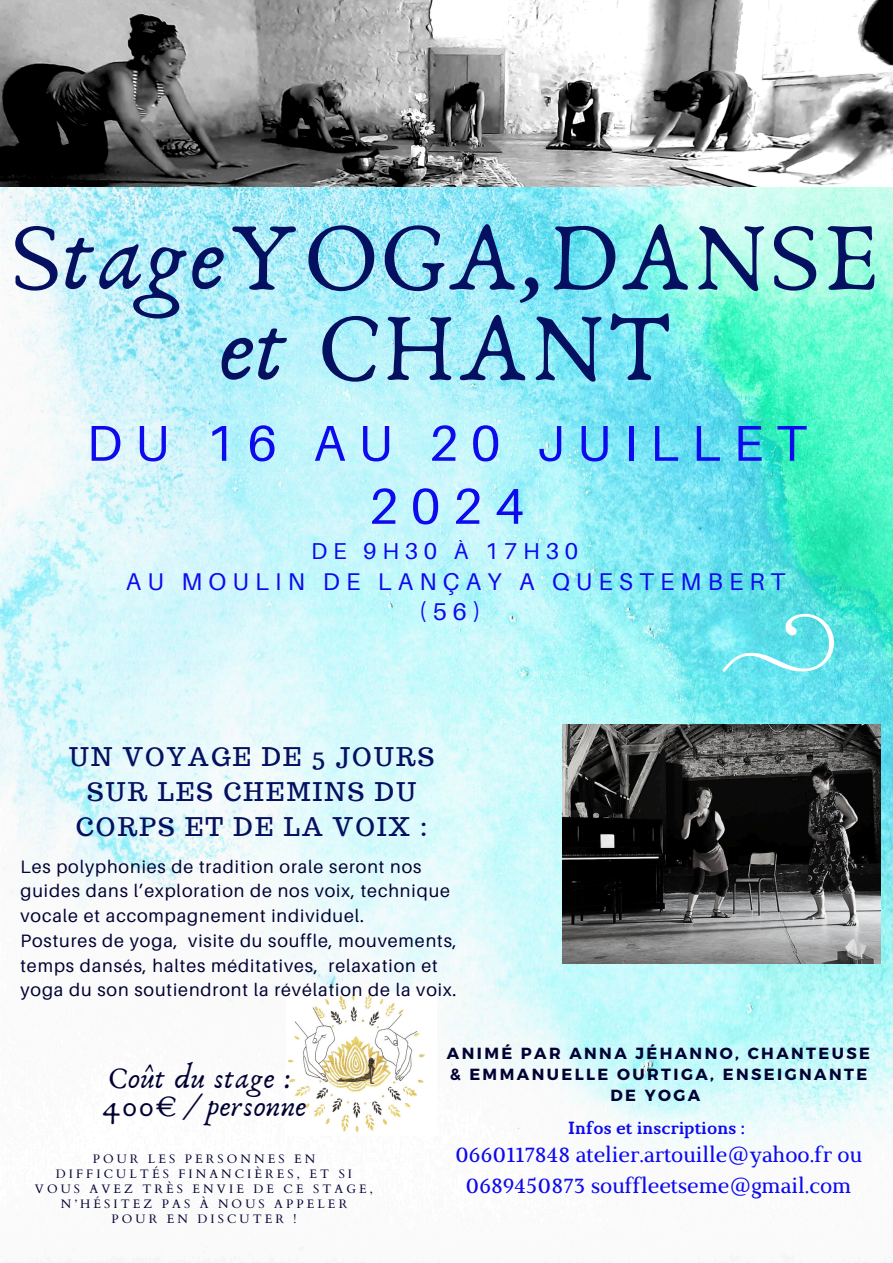
<style>
.page{position:relative;width:893px;height:1263px;background:#fff}
.page>*{position:absolute;margin:0;border:0;box-sizing:border-box;transform-origin:0 0}
.t1{font:99.6px/90.6px "Anaktoria";letter-spacing:.025em;color:#051060;text-align:center}
.t2{font:50.4px/63px "Aileron";letter-spacing:.255em;color:#0e0aed;text-align:center}
.t3{font:30.75px/27.6px "Anaktoria";letter-spacing:.025em;color:#020234}
.t4{font:25.2px/34.9px "Trocchi";letter-spacing:.09em;color:#051060;text-align:center}
.t5{font:24.22px/30.4px "Aileron";letter-spacing:.255em;color:#0e0aed;text-align:center}
.t6{font:22.95px "Aileron";letter-spacing:.255em;color:#0e0aed}
.t7{font:22.12px/30.9px "Marta";color:#0e0aed;text-align:center}
.t8{font:18px/24.8px "Aileron";letter-spacing:.05em;color:#020234}
.t9{font:700 17.62px "Marta";color:#0e0aed}
.t10{font:700 16.12px/21.4px "Montserrat";letter-spacing:.15em;color:#020234;text-align:center}
.t11{font:12.3px/15.1px "Cardo";letter-spacing:.255em;color:#020234;text-align:center}
</style>
<div class="page">
<img style="left:0;top:187px;width:893px;height:1076px">
<svg style="left:716px;top:610px;width:122px;height:74px;background:#70e4ed"></svg>
<img style="left:286px;top:992px;width:151px;height:144px">
<img style="left:0;top:0;width:893px;height:187px">
<img style="left:562px;top:725px;width:318px;height:238px">
<p class="t1" style="left:11px;top:214px;width:872px">StageYOGA,DANSE et CHANT</p>
<p class="t2" style="left:87px;top:411px;width:721px">DU 16 AU 20 JUILLET<br>2024</p>
<p class="t6" style="left:311px;top:537px;width:269px">DE 9H30 À 17H30</p>
<p class="t5" style="left:126px;top:565px;width:661px">AU MOULIN DE LANÇAY A QUESTEMBERT (56)</p>
<h3 class="t4" style="left:69px;top:740px;width:367px">UN VOYAGE DE 5 JOURS<br>SUR LES CHEMINS DU<br>CORPS ET DE LA VOIX :</h3>
<h5 class="t8" style="left:20px;top:853px;width:438px">Les polyphonies de tradition orale seront nos guides dans l’exploration de nos voix, technique vocale et accompagnement individuel.<br>Postures de yoga, visite du souffle, mouvements, temps dansés, haltes méditatives, relaxation et yoga du son soutiendront la révélation de la voix.</h5>
<h4 class="t3" style="left:102px;top:1065px;width:206px">Coût du stage :<br>400€ / personne</h4>
<h2 class="t11" style="left:35px;top:1151px;width:340px">POUR LES PERSONNES EN<br>DIFFICULTÉS FINANCIÈRES, ET SI<br>VOUS AVEZ TRÈS ENVIE DE CE STAGE,<br>N’HÉSITEZ PAS À NOUS APPELER<br>POUR EN DISCUTER !</h2>
<p class="t10" style="left:447px;top:1041px;width:425px">ANIMÉ PAR ANNA JÉHANNO, CHANTEUSE &amp; EMMANUELLE OURTIGA, ENSEIGNANTE<br>DE YOGA</p>
<h6 class="t9" style="left:567px;top:1120px;width:179px">Infos et inscriptions :</h6>
<h6 class="t7" style="left:455px;top:1141px;width:408px">0660117848 atelier.artouille@yahoo.fr ou<br>0689450873 souffleetseme@gmail.com</h6>
</div>
